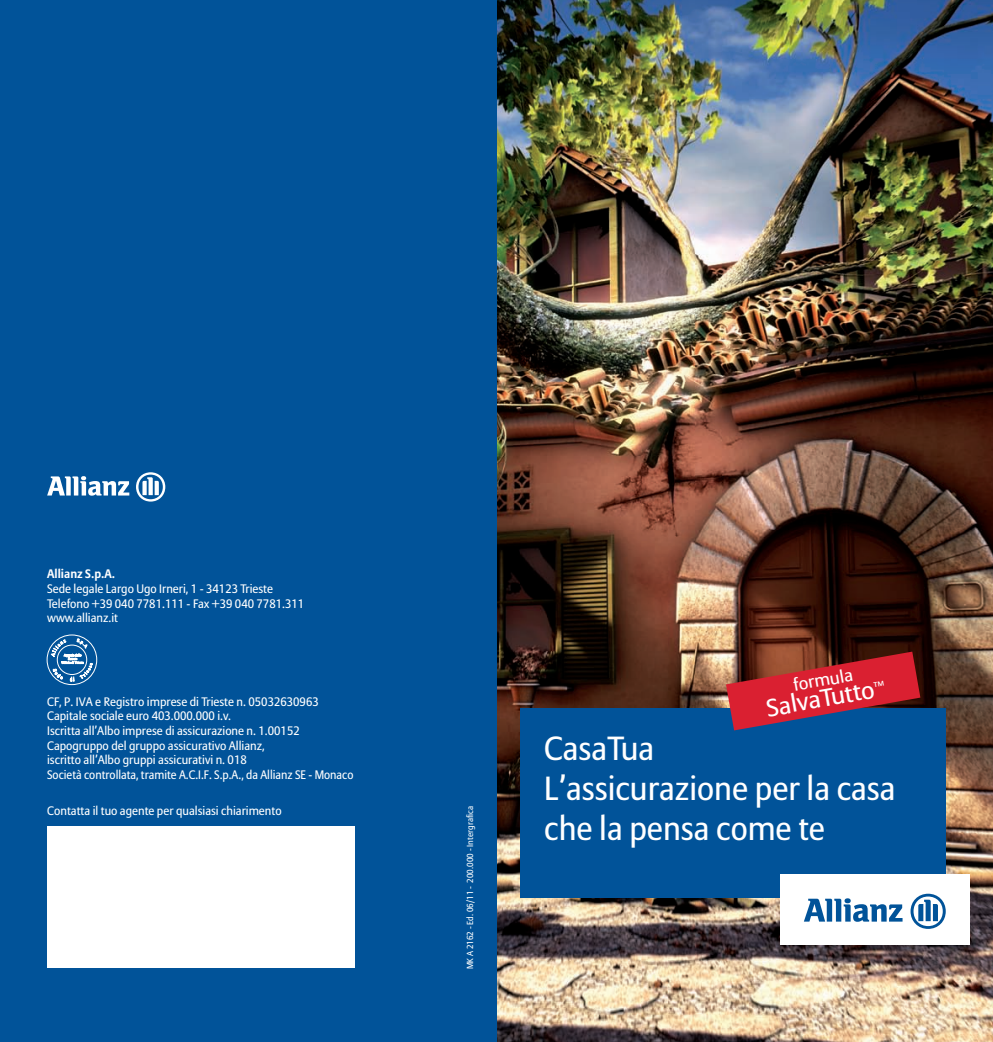
<style>
.page{position:relative;width:993px;height:1042px;background:#fff}
.page>*{position:absolute;margin:0;border:0;box-sizing:border-box;transform-origin:0 0}
.t1{font:33.25px/39.9px "Allianz Sans";color:#fff}
.t2{font:24.5px "Allianz Sans";color:#fff;scale:1.07 1}
.t3{font:17.5px "Allianz Sans";color:#fff;scale:1.07 1}
.t4{font:12.25px/14.7px "Allianz Sans";color:#fff}
.t5{font:700 12.25px "Allianz Sans";color:#fff}
.t6{font:8.75px "Allianz Sans";color:#fff}
</style>
<div class="page">
<img style="left:496px;top:0;width:496px;height:1042px">
<div style="left:0;top:0;width:496px;height:1042px;background:#015399"></div>
<div style="left:519px;top:709px;width:426px;height:189px;background:#015399"></div>
<svg style="left:725px;top:651px;width:195px;height:79px"></svg>
<div style="left:47px;top:826px;width:307px;height:142px;background:#fff"></div>
<svg style="left:47px;top:476px;width:82px;height:20px"></svg>
<svg style="left:136px;top:472px;width:29px;height:29px"></svg>
<div style="left:47px;top:635px;width:50px;height:50px;border:1px solid #fff;border-radius:50%"></div>
<svg style="left:51px;top:638px;width:42px;height:48px"></svg>
<div style="left:779px;top:874px;width:189px;height:71px;background:#fff"></div>
<svg style="left:804px;top:898px;width:98px;height:24px"></svg>
<svg style="left:910px;top:893px;width:35px;height:36px"></svg>
<p class="t5" style="left:47px;top:566px;width:70px">Allianz S.p.A.</p>
<p class="t4" style="left:47px;top:582px;width:258px">Sede legale Largo Ugo Irneri, 1 - 34123 Trieste<br>Telefono +39 040 7781.111 - Fax +39 040 7781.311 www.allianz.it</p>
<p class="t4" style="left:47px;top:694px;width:308px">CF, P. IVA e Registro imprese di Trieste n. 05032630963<br>Capitale sociale euro 403.000.000 i.v.<br>Iscritta all’Albo imprese di assicurazione n. 1.00152<br>Capogruppo del gruppo assicurativo Allianz,<br>iscritto all’Albo gruppi assicurativi n. 018<br>Società controllata, tramite A.C.I.F. S.p.A., da Allianz SE - Monaco</p>
<p class="t4" style="left:47px;top:804px;width:236px">Contatta il tuo agente per qualsiasi chiarimento</p>
<p class="t6" style="left:464px;top:969px;width:165px;rotate:-90deg">MK A 2162 - Ed. 0 /11 - 200.000 - Intergrafica</p>
<p class="t6" style="left:464px;top:907px;width:6px;rotate:-90deg">6</p>
<h3 class="t3" style="left:791px;top:675px;width:58px;rotate:-10deg">formula</h3>
<h2 class="t2" style="left:764px;top:694px;width:114px;rotate:-10deg">SalvaTutto<sup>™</sup></h2>
<h1 class="t1" style="left:544px;top:730px;width:352px">CasaTua<br>L’assicurazione per la casa che la pensa come te</h1>
</div>
